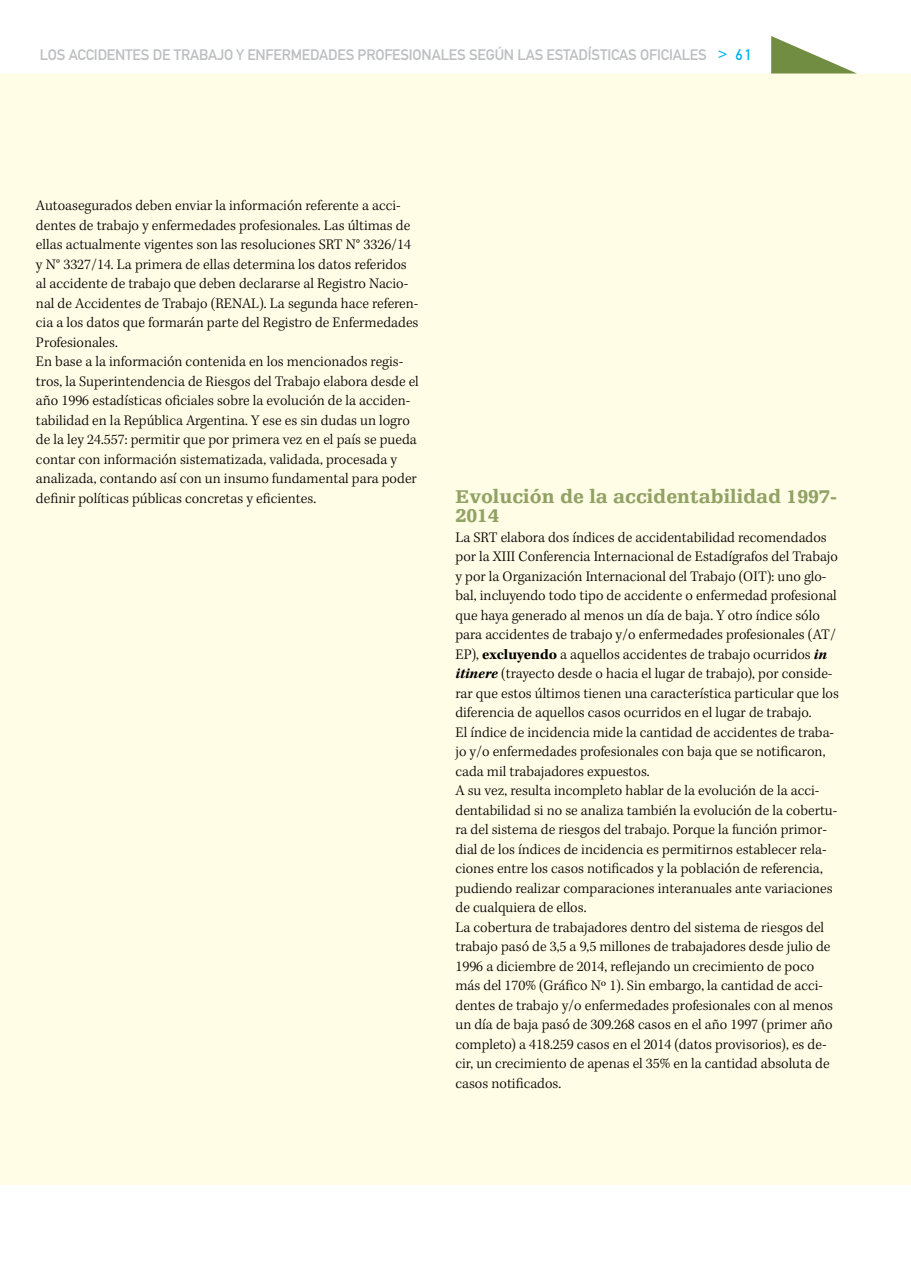
<style>
.page{position:relative;width:911px;height:1263px;background:#fff}
.page>*{position:absolute;margin:0;border:0;box-sizing:border-box;transform-origin:0 0}
.t1{font:900 19.5px/19.5px "Egyptienne F";color:#91a265}
.t2{font:300 15px/19.5px "Kepler Std";color:#000}
.t3{font:15px "DIN Mittelschrift";letter-spacing:-.01em;color:#bcbec0}
.s1{color:#00b3f0}
.s2{font-weight:700}
.s3{font-weight:700;font-style:italic}
</style>
<div class="page">
<div style="left:0;top:73px;width:911px;height:1112px;background:#fffde5"></div>
<svg style="left:771px;top:36px;width:86px;height:38px"></svg>
<p class="t3" style="left:40px;top:46px;width:714px">LOS ACCIDENTES DE TRABAJO Y ENFERMEDADES PROFESIONALES SEGÚN LAS ESTADÍSTICAS OFICIALES <span class="s1">&gt; 6 1</span></p>
<p class="t2" style="left:36px;top:196px;width:384px">Autoasegurados deben enviar la información referente a acci&shy;dentes de trabajo y enfermedades profesionales. Las últimas de ellas actualmente vigentes son las resoluciones SRT N° 3326/14 y N° 3327/14. La primera de ellas determina los datos referidos al accidente de trabajo que deben declararse al Registro Nacio&shy;nal de Accidentes de Trabajo (RENAL). La segunda hace referen&shy;cia a los datos que formarán parte del Registro de Enfermedades Profesionales.<br>En base a la información contenida en los mencionados regis&shy;tros, la Superintendencia de Riesgos del Trabajo elabora desde el año 1996 estadísticas oficiales sobre la evolución de la acciden&shy;tabilidad en la República Argentina. Y ese es sin dudas un logro de la ley 24.557: permitir que por primera vez en el país se pueda contar con información sistematizada, validada, procesada y analizada, contando así con un insumo fundamental para poder definir políticas públicas concretas y eficientes.</p>
<h1 class="t1" style="left:455px;top:487px;width:384px">Evolución de la accidentabilidad 1997-<br>2014</h1>
<p class="t2" style="left:455px;top:528px;width:385px">La SRT elabora dos índices de accidentabilidad recomendados por la XIII Conferencia Internacional de Estadígrafos del Trabajo y por la Organización Internacional del Trabajo (OIT): uno glo&shy;bal, incluyendo todo tipo de accidente o enfermedad profesional que haya generado al menos un día de baja. Y otro índice sólo para accidentes de trabajo y/o enfermedades profesionales (AT/ EP), <span class="s2">excluyendo</span> a aquellos accidentes de trabajo ocurridos <span class="s3">in itinere</span> (trayecto desde o hacia el lugar de trabajo), por conside&shy;rar que estos últimos tienen una característica particular que los diferencia de aquellos casos ocurridos en el lugar de trabajo.<br>El índice de incidencia mide la cantidad de accidentes de traba&shy;jo y/o enfermedades profesionales con baja que se notificaron, cada mil trabajadores expuestos.<br>A su vez, resulta incompleto hablar de la evolución de la acci&shy;dentabilidad si no se analiza también la evolución de la cobertu&shy;ra del sistema de riesgos del trabajo. Porque la función primor&shy;dial de los índices de incidencia es permitirnos establecer rela&shy;ciones entre los casos notificados y la población de referencia, pudiendo realizar comparaciones interanuales ante variaciones de cualquiera de ellos.<br>La cobertura de trabajadores dentro del sistema de riesgos del trabajo pasó de 3,5 a 9,5 millones de trabajadores desde julio de 1996 a diciembre de 2014, reflejando un crecimiento de poco más del 170% (Gráfico Nº 1). Sin embargo, la cantidad de acci&shy;dentes de trabajo y/o enfermedades profesionales con al menos un día de baja pasó de 309.268 casos en el año 1997 (primer año completo) a 418.259 casos en el 2014 (datos provisorios), es de&shy;cir, un crecimiento de apenas el 35% en la cantidad absoluta de casos notificados.</p>
</div>
